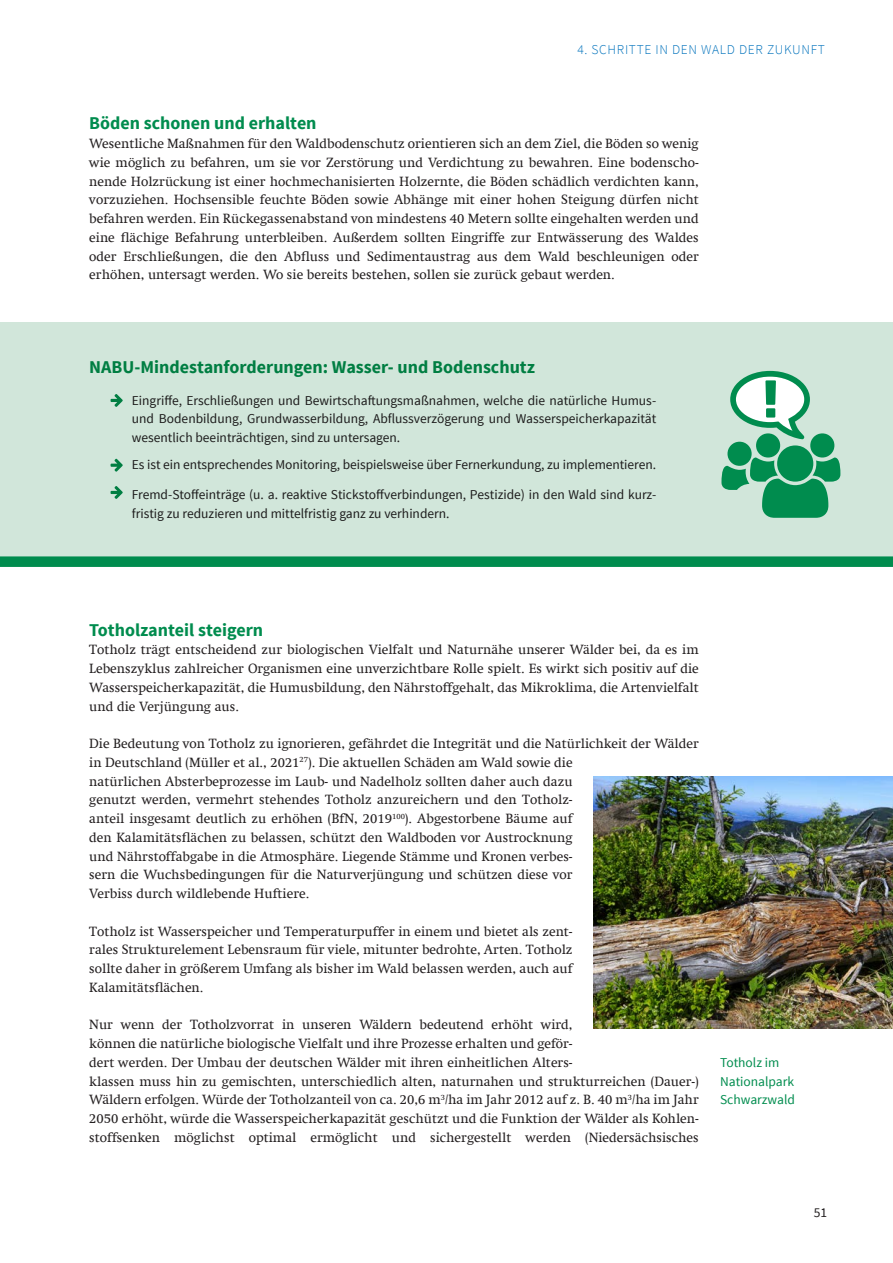
<style>
.page{position:relative;width:893px;height:1263px;background:#fff}
.page>*{position:absolute;margin:0;border:0;box-sizing:border-box;transform-origin:0 0}
.H3_NABU-Mindestforde{font:700 18px "Source Sans Pro";color:#008c4e}
._03_-_H3_Zwischenübe{font:700 18px "Source Sans Pro";color:#008c4e}
.Fließtext{font:13.5px/18.8px "Swift Com";color:#231f20;text-align:justify}
.NABU_Gliederung_Pfei{font:13.5px/18.8px "Swift Com";color:#231f20}
.Liste_-_DerNABUForde{font:13.5px/18.8px "Source Sans Pro";color:#231f20;text-align:justify}
.BU{font:13.5px/18.8px "Source Sans Pro";color:#008c4e}
.t1{font:300 13.5px "Source Sans Pro";letter-spacing:.05em;color:#0072bc}
</style>
<div class="page">
<div style="left:0;top:322px;width:893px;height:239px;background:#d1e6da"></div>
<div style="left:0;top:556px;width:893px;height:11px;background:#008c4e"></div>
<svg style="left:721px;top:371px;width:119px;height:147px"></svg>
<img style="left:594px;top:776px;width:299px;height:252px">
<p class="t1" style="left:577px;top:42px;width:39px">4. SCHRITT</p>
<p class="t1" style="left:644px;top:42px;width:181px">E IN DEN WALD DER ZUKUN FT</p>
<p class="_03_-_H3_Zwischenübe" style="left:89px;top:112px;width:229px">Böden schonen und erhalten</p>
<p class="Fließtext" style="left:89px;top:134px;width:611px">Wesentliche Maßnahmen für den Waldbodenschutz orientieren sich an dem Ziel, die Böden so wenig wie möglich zu befahren, um sie vor Zerstörung und Verdichtung zu bewahren. Eine bodenscho&shy;nende Holzrückung ist einer hochmechanisierten Holzernte, die Böden schädlich verdichten kann, vorzuziehen. Hochsensible feuchte Böden sowie Abhänge mit einer hohen Steigung dürfen nicht befahren werden. Ein Rückegassenabstand von mindestens 40 Metern sollte eingehalten werden und eine flächige Befahrung unterbleiben. Außerdem sollten Eingriffe zur Entwässerung des Waldes oder Erschließungen, die den Abfluss und Sedimentaustrag aus dem Wald beschleunigen oder erhöhen, untersagt werden. Wo sie bereits bestehen, sollen sie zurück gebaut werden.</p>
<p class="H3_NABU-Mindestforde" style="left:89px;top:356px;width:447px">NABU-Mindestanforderungen: Wasser- und Bodenschutz</p>
<p class="Liste_-_DerNABUForde" style="left:132px;top:391px;width:526px">Eingriffe, Erschließungen und Bewirtschaftungsmaßnahmen, welche die natürliche Humus&shy;und Bodenbildung, Grundwasserbildung, Abflussverzögerung und Wasserspeicherkapazität wesentlich beeinträchtigen, sind zu untersagen.</p>
<p class="Liste_-_DerNABUForde" style="left:132px;top:456px;width:526px">Es ist ein entsprechendes Monitoring, beispielsweise über Fernerkundung, zu implementieren.</p>
<p class="Liste_-_DerNABUForde" style="left:132px;top:485px;width:526px">Fremd-Stoffeinträge (u. a. reaktive Stickstoffverbindungen, Pestizide) in den Wald sind kurz&shy;fristig zu reduzieren und mittelfristig ganz zu verhindern.</p>
<p class="_03_-_H3_Zwischenübe" style="left:89px;top:618px;width:175px">Totholzanteil steigern</p>
<p class="Fließtext" style="left:89px;top:640px;width:611px">Totholz trägt entscheidend zur biologischen Vielfalt und Naturnähe unserer Wälder bei, da es im Lebenszyklus zahlreicher Organismen eine unverzichtbare Rolle spielt. Es wirkt sich positiv auf die Wasserspeicherkapazität, die Humusbildung, den Nährstoffgehalt, das Mikroklima, die Artenvielfalt und die Verjüngung aus.</p>
<p class="Fließtext" style="left:89px;top:734px;width:611px;text-align:left">Die Bedeutung von Totholz zu ignorieren, gefährdet die Integrität und die Natürlichkeit der Wälder in Deutschland (Müller et al., 2021<sup>27</sup>). Die aktuellen Schäden am Wald sowie die<br>natürlichen Absterbeprozesse im Laub- und Nadelholz sollten daher auch dazu<br>genutzt werden, vermehrt stehendes Totholz anzureichern und den Totholz-<br>anteil insgesamt deutlich zu erhöhen (BfN, 2019<sup>100</sup>). Abgestorbene Bäume auf<br>den Kalamitätsflächen zu belassen, schützt den Waldboden vor Austrocknung<br>und Nährstoffabgabe in die Atmosphäre. Liegende Stämme und Kronen verbes-<br>sern die Wuchsbedingungen für die Naturverjüngung und schützen diese vor<br>Verbiss durch wildlebende Huftiere.</p>
<p class="Fließtext" style="left:89px;top:922px;width:485px">Totholz ist Wasserspeicher und Temperaturpuffer in einem und bietet als zent&shy;rales Strukturelement Lebensraum für viele, mitunter bedrohte, Arten. Totholz sollte daher in größerem Umfang als bisher im Wald belassen werden, auch auf Kalamitätsflächen.</p>
<p class="NABU_Gliederung_Pfei" style="left:89px;top:1015px;width:611px">Nur wenn der Totholzvorrat in unseren Wäldern bedeutend erhöht wird,<br>können die natürliche biologische Vielfalt und ihre Prozesse erhalten und geför-<br>dert werden. Der Umbau der deutschen Wälder mit ihren einheitlichen Alters-<br>klassen muss hin zu gemischten, unterschiedlich alten, naturnahen und strukturreichen (Dauer-)<br>Wäldern erfolgen. Würde der Totholzanteil von ca. 20,6 m<sup>3</sup>/ha im Jahr 2012 auf z. B. 40 m<sup>3</sup>/ha im Jahr 2050 erhöht, würde die Wasserspeicherkapazität geschützt und die Funktion der Wälder als Kohlen&shy;stoffsenken möglichst optimal ermöglicht und sichergestellt werden (Niedersächsisches</p>
<p class="BU" style="left:720px;top:1053px;width:76px">Totholz im<br>Nationalpark<br>Schwarzwald</p>
<p class="Liste_-_DerNABUForde" style="left:814px;top:1203px;width:15px">51</p>
</div>
